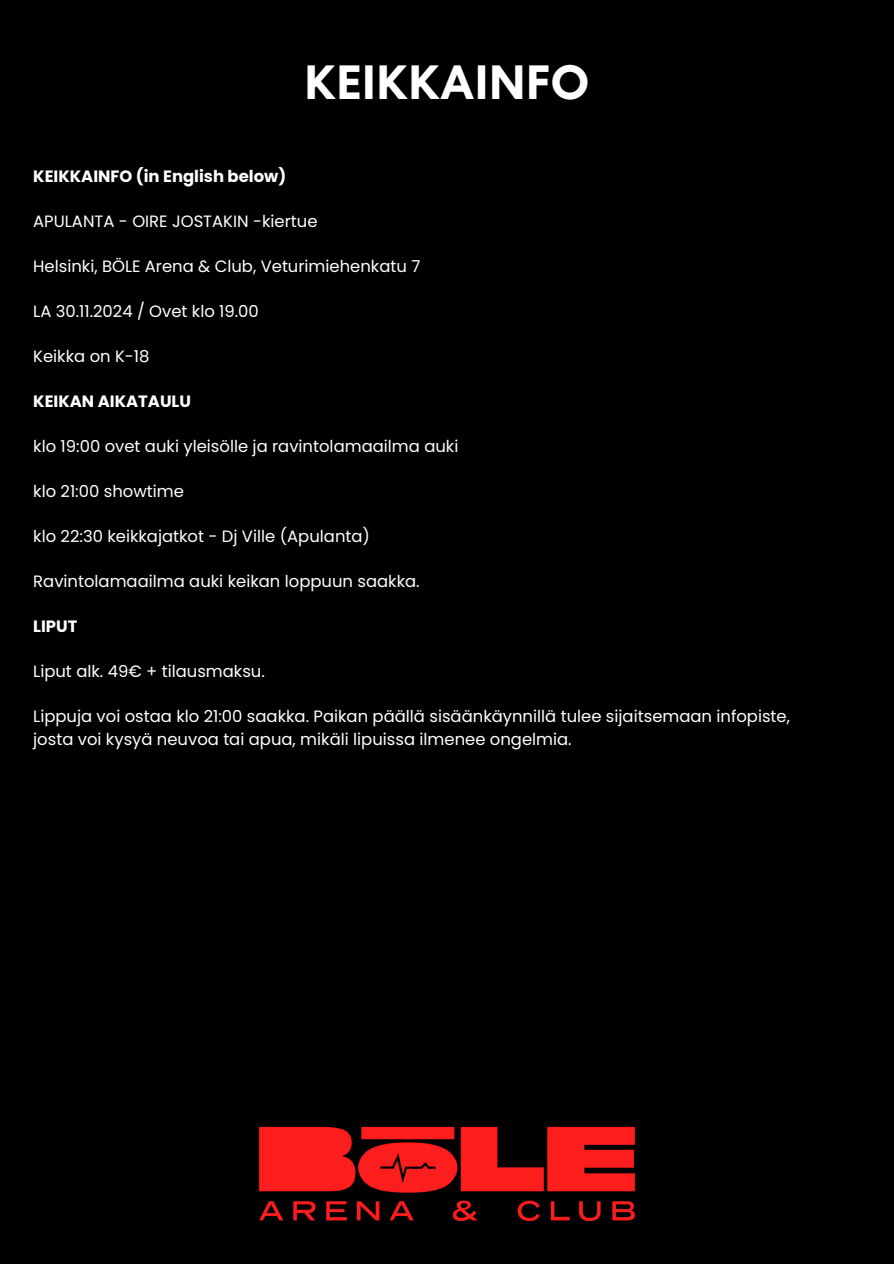
<style>
.page{position:relative;width:894px;height:1264px;background:#fff}
.page>*{position:absolute;margin:0;border:0;box-sizing:border-box;transform-origin:0 0}
.t1{font:700 48px "Centra No 2";color:#fff}
.t2{font:16.35px/22.5px "Poppins";color:#fff}
.t3{font:700 16.35px "Poppins";color:#fff}
</style>
<div class="page">
<div style="left:0;top:0;width:893px;height:1263px;background:#000"></div>
<img style="left:258px;top:1126px;width:378px;height:95px">
<h3 class="t1" style="left:304px;top:65px;width:287px">KEIKKAINFO</h3>
<p class="t3" style="left:33px;top:165px;width:254px">KEIKKAINFO (in English below)</p>
<p class="t2" style="left:33px;top:210px;width:286px">APULANTA - OIRE JOSTAKIN -kiertue</p>
<p class="t2" style="left:33px;top:255px;width:388px">Helsinki, BÖLE Arena &amp; Club, Veturimiehenkatu 7</p>
<p class="t2" style="left:33px;top:300px;width:227px">LA 30.11.2024 / Ovet klo 19.00</p>
<h2 class="t2" style="left:33px;top:345px;width:118px">Keikka on K-18</h2>
<p class="t3" style="left:33px;top:390px;width:159px">KEIKAN AIKATAULU</p>
<p class="t2" style="left:33px;top:435px;width:426px">klo 19:00 ovet auki yleisölle ja ravintolamaailma auki</p>
<p class="t2" style="left:33px;top:480px;width:152px">klo 21:00 showtime</p>
<p class="t2" style="left:33px;top:525px;width:338px">klo 22:30 keikkajatkot - Dj Ville (Apulanta)</p>
<h2 class="t2" style="left:33px;top:570px;width:388px">Ravintolamaailma auki keikan loppuun saakka.</h2>
<p class="t3" style="left:33px;top:615px;width:46px">LIPUT</p>
<p class="t2" style="left:33px;top:660px;width:233px">Liput alk. 49€ + tilausmaksu.</p>
<p class="t2" style="left:33px;top:705px;width:758px">Lippuja voi ostaa klo 21:00 saakka. Paikan päällä sisäänkäynnillä tulee sijaitsemaan infopiste, josta voi kysyä neuvoa tai apua, mikäli lipuissa ilmenee ongelmia.</p>
</div>
